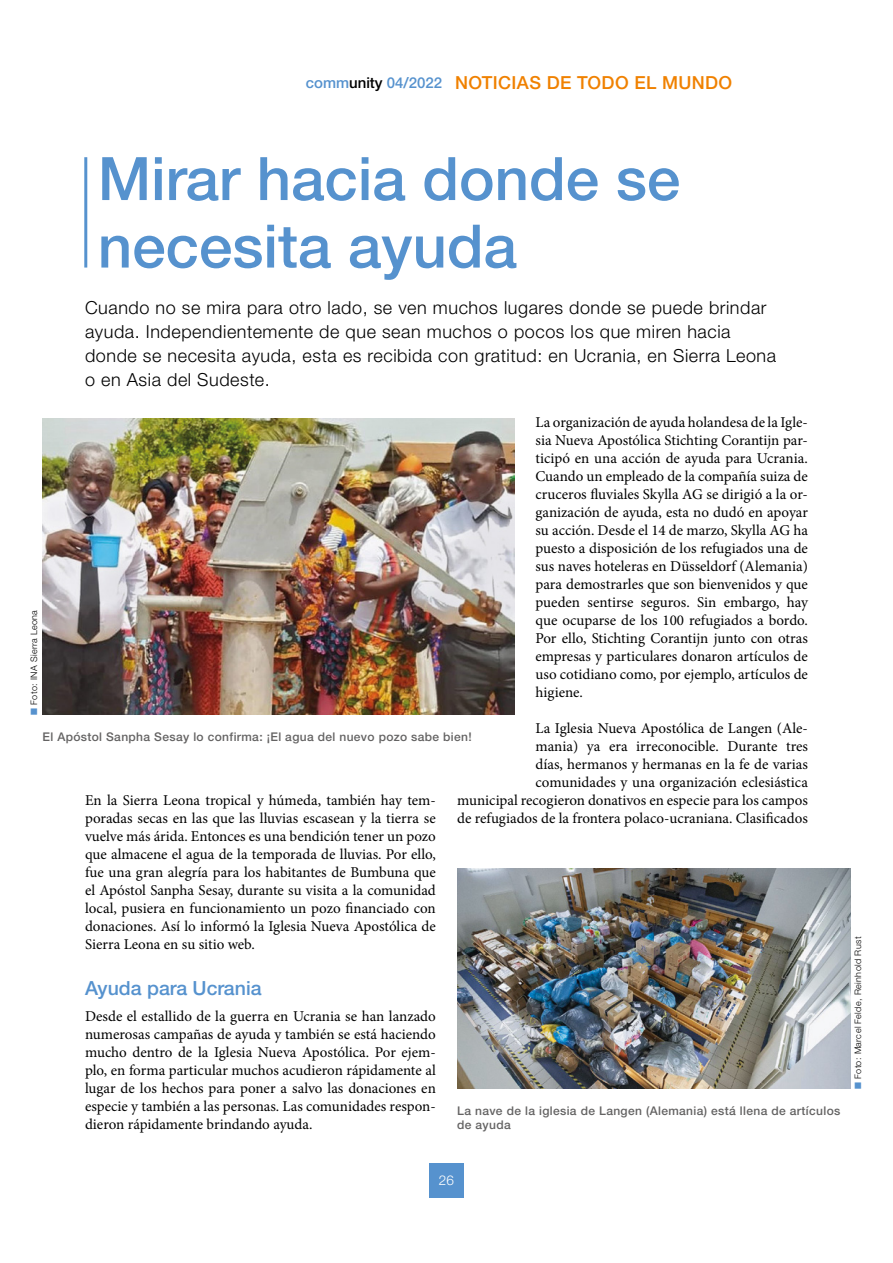
<style>
.page{position:relative;width:893px;height:1263px;background:#fff}
.page>*{position:absolute;margin:0;border:0;box-sizing:border-box;transform-origin:0 0}
.t1{font:500 60px/67.5px "Helvetica Neue LTW1 G";color:#5692ce}
.t2{font:500 19.5px "Helvetica Neue LTW1 G";color:#5692ce}
.t3{font:300 18px/24px "Helvetica Neue LTW1 G";letter-spacing:.03em;color:#000}
.t4{font:500 18px "Helvetica Neue LTW1 G";letter-spacing:.02em;color:#f08100}
.t5{font:15px/18px "Minion Pro";color:#000;text-align:justify}
.t6{font:300 13.5px "Helvetica Neue LTW1 G";color:#fff}
.t7{font:500 12px/14.4px "Helvetica Neue LTW1 G";letter-spacing:.03em;color:#646363}
.t8{font:300 9px "Helvetica Neue LTW1 G";letter-spacing:.04em;color:#000}
.s1{font-size:15px;color:#5692ce}
.s2{font-size:15px;color:#000}
.s3{color:#5692ce}
</style>
<div class="page">
<div style="left:429px;top:1163px;width:34px;height:34px;background:#5692ce"></div>
<hr style="left:84px;top:157px;width:3px;height:111px;background:#5692ce">
<img style="left:457px;top:868px;width:393px;height:221px">
<img style="left:43px;top:418px;width:471px;height:296px">
<p class="t4" style="left:306px;top:72px;width:428px"><span class="s1">comm</span><span class="s2">unity</span> <span class="s1">04/2022</span> NOTICIAS DE TODO EL MUNDO</p>
<h1 class="t1" style="left:98px;top:145px;width:584px">Mirar hacia donde se necesita ayuda</h1>
<p class="t3" style="left:85px;top:296px;width:693px">Cuando no se mira para otro lado, se ven muchos lugares donde se puede brindar ayuda. Independientemente de que sean muchos o pocos los que miren hacia donde se necesita ayuda, esta es recibida con gratitud: en Ucrania, en Sierra Leona o en Asia del Sudeste.</p>
<p class="t5" style="left:536px;top:413px;width:274px">La organización de ayuda holandesa de la Igle&shy;sia Nueva Apostólica Stichting Corantijn par&shy;ticipó en una acción de ayuda para Ucrania.<br>Cuando un empleado de la compañía suiza de cruceros fluviales Skylla AG se dirigió a la or&shy;ganización de ayuda, esta no dudó en apoyar su acción. Desde el 14 de marzo, Skylla AG ha puesto a disposición de los refugiados una de sus naves hoteleras en Düsseldorf (Alemania) para demostrarles que son bienvenidos y que pueden sentirse seguros. Sin embargo, hay que ocuparse de los 100 refugiados a bordo.<br>Por ello, Stichting Corantijn junto con otras empresas y particulares donaron artículos de uso cotidiano como, por ejemplo, artículos de higiene.</p>
<p class="t5" style="left:457px;top:719px;width:352px;text-align:right">La Iglesia Nueva Apostólica de Langen (Ale-<br>mania) ya era irreconocible. Durante tres<br>días, hermanos y hermanas en la fe de varias comunidades y una organización eclesiástica<br>municipal recogieron donativos en especie para los campos de refugiados de la frontera polaco-ucraniana. Clasificados</p>
<p class="t8" style="left:28px;top:714px;width:106px;rotate:-90deg"><span class="s3">■</span> Foto: INA Sierra Leona</p>
<p class="t7" style="left:43px;top:730px;width:431px">El Apóstol Sanpha Sesay lo confirma: ¡El agua del nuevo pozo sabe bien!</p>
<p class="t5" style="left:85px;top:791px;width:352px">En la Sierra Leona tropical y húmeda, también hay tem&shy;poradas secas en las que las lluvias escasean y la tierra se vuelve más árida. Entonces es una bendición tener un pozo que almacene el agua de la temporada de lluvias. Por ello, fue una gran alegría para los habitantes de Bumbuna que el Apóstol Sanpha Sesay, durante su visita a la comunidad local, pusiera en funcionamiento un pozo financiado con donaciones. Así lo informó la Iglesia Nueva Apostólica de Sierra Leona en su sitio web.</p>
<h2 class="t2" style="left:85px;top:976px;width:178px">Ayuda para Ucrania</h2>
<p class="t5" style="left:85px;top:1007px;width:352px">Desde el estallido de la guerra en Ucrania se han lanzado numerosas campañas de ayuda y también se está haciendo mucho dentro de la Iglesia Nueva Apostólica. Por ejem&shy;plo, en forma particular muchos acudieron rápidamente al lugar de los hechos para poner a salvo las donaciones en especie y también a las personas. Las comunidades respon&shy;dieron rápidamente brindando ayuda.</p>
<p class="t7" style="left:457px;top:1103px;width:385px">La nave de la iglesia de Langen (Alemania) está llena de artículos de ayuda</p>
<p class="t8" style="left:852px;top:1089px;width:153px;rotate:-90deg"><span class="s3">■</span> Foto: Marcel Felde, Reinhold Rust</p>
<p class="t6" style="left:439px;top:1172px;width:17px">26</p>
</div>
